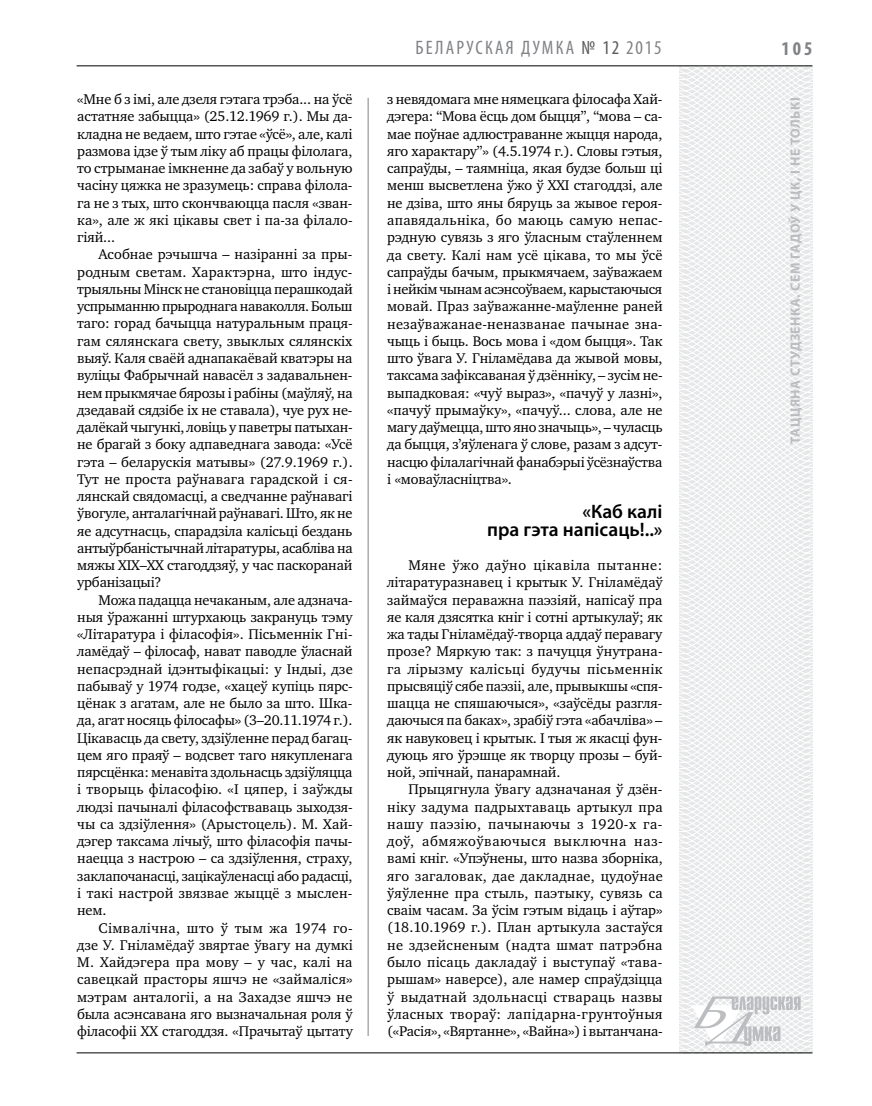
<style>
.page{position:relative;width:872px;height:1106px;background:#fff}
.page>*{position:absolute;margin:0;border:0;box-sizing:border-box;transform-origin:0 0}
.t1{font:600 19.5px/17.2px "Myriad Pro";color:#000;text-align:right}
.t2{font:condensed 19.5px "Myriad Pro";letter-spacing:.11em;color:#808285}
.t3{font:700 condensed 19.5px "Myriad Pro";color:#808285}
.t4{font:14.4px/17.2px "Charter C";letter-spacing:-.01em;color:#000;text-align:justify}
.t5{font:700 13.5px "Myriad Pro";letter-spacing:.04em;color:#bcbdc0}
.s1{color:#58595b}
</style>
<div class="page">
<hr style="left:368px;top:98px;width:1px;height:938px;background:#808285">
<svg style="left:621px;top:65px;width:192px;height:989px"></svg>
<svg style="left:691px;top:996px;width:109px;height:53px"></svg>
<hr style="left:77px;top:65px;width:735px;height:1px;background:#000">
<hr style="left:77px;top:1052px;width:735px;height:1px;background:#000">
<p class="t4" style="left:77px;top:91px;width:277px">«Мне б з імі, але дзеля гэтага трэба... на ўсё астатняе забыцца» (25.12.1969 г.). Мы да&shy;кладна не ведаем, што гэтае «ўсё», але, калі размова ідзе ў тым ліку аб працы філолага, то стрыманае імкненне да забаў у вольную часіну цяжка не зразумець: справа філола&shy;га не з тых, што скончваюцца пасля «зван&shy;ка», але ж які цікавы свет і па-за філало&shy;гіяй...</p>
<p class="t4" style="left:77px;top:246px;width:277px;text-indent:21px">Асобнае рэчышча – назіранні за пры&shy;родным светам. Характэрна, што індус&shy;трыяльны Мінск не становіцца перашкодай успрыманню прыроднага наваколля. Больш таго: горад бачыцца натуральным праця&shy;гам сялянскага свету, звыклых сялянскіх выяў. Каля сваёй аднапакаёвай кватэры на вуліцы Фабрычнай навасёл з задавальнен&shy;нем прыкмячае бярозы і рабіны (маўляў, на дзедавай сядзібе іх не ставала), чуе рух не&shy;далёкай чыгункі, ловіць у паветры патыхан&shy;не брагай з боку адпаведнага завода: «Усё гэта – беларускія матывы» (27.9.1969 г.).<br>Тут не проста раўнавага гарадской і ся&shy;лянскай свядомасці, а сведчанне раўнавагі ўвогуле, анталагічнай раўнавагі. Што, як не яе адсутнасць, спарадзіла калісьці бездань антыўрбаністычнай літаратуры, асабліва на мяжы ХІХ–ХХ стагоддзяў, у час паскоранай урбанізацыі?</p>
<p class="t4" style="left:77px;top:591px;width:277px;text-indent:21px">Можа падацца нечаканым, але адзнача&shy;ныя ўражанні штурхаюць закрануць тэму «Літаратура і філасофія». Пісьменнік Гні&shy;ламёдаў – філосаф, нават паводле ўласнай непасрэднай ідэнтыфікацыі: у Індыі, дзе пабываў у 1974 годзе, «хацеў купіць пярс&shy;цёнак з агатам, але не было за што. Шка&shy;да, агат носяць філосафы» (3–20.11.1974 г.).<br>Цікавасць да свету, здзіўленне перад багац&shy;цем яго праяў – водсвет таго някупленага пярсцёнка: менавіта здольнасць здзіўляцца і творыць філасофію. «І цяпер, і заўжды людзі пачыналі філасофстваваць зыходзя&shy;чы са здзіўлення» (Арыстоцель). М. Хай&shy;дэгер таксама лічыў, што філасофія пачы&shy;наецца з настрою – са здзіўлення, страху, заклапочанасці, зацікаўленасці або радасці, і такі настрой звязвае жыццё з мыслен&shy;нем.</p>
<p class="t4" style="left:77px;top:919px;width:277px;text-indent:21px">Сімвалічна, што ў тым жа 1974 го&shy;дзе У. Гніламёдаў звяртае ўвагу на думкі М. Хайдэгера пра мову – у час, калі на савецкай прасторы яшчэ не «займаліся» мэтрам анталогіі, а на Захадзе яшчэ не была асэнсавана яго вызначальная роля ў філасофіі ХХ стагоддзя. «Прачытаў цытату</p>
<h1 class="t2" style="left:415px;top:36px;width:248px">БЕЛАРУСКАЯ ДУМКА <span class="s1">№ 12</span> 2015</h1>
<h1 class="t3" style="left:781px;top:37px;width:32px">105</h1>
<p class="t4" style="left:387px;top:91px;width:277px">з невядомага мне нямецкага філосафа Хай&shy;дэгера: “Мова ёсць дом быцця”, “мова – са&shy;мае поўнае адлюстраванне жыцця народа, яго характару”» (4.5.1974 г.). Словы гэтыя, сапраўды, – таямніца, якая будзе больш ці менш высветлена ўжо ў XXI стагоддзі, але не дзіва, што яны бяруць за жывое героя&shy;апавядальніка, бо маюць самую непас&shy;рэдную сувязь з яго ўласным стаўленнем да свету. Калі нам усё цікава, то мы ўсё сапраўды бачым, прыкмячаем, заўважаем і нейкім чынам асэнсоўваем, карыстаючыся мовай. Праз заўважанне-маўленне раней незаўважанае-неназванае пачынае зна&shy;чыць і быць. Вось мова і «дом быцця». Так што ўвага У. Гніламёдава да жывой мовы, таксама зафіксаваная ў дзённіку, – зусім не&shy;выпадковая: «чуў выраз», «пачуў у лазні», «пачуў прымаўку», «пачуў... слова, але не магу даўмецца, што яно значыць», – чуласць да быцця, з’яўленага ў слове, разам з адсут&shy;насцю філалагічнай фанабэрыі ўсёзнаўства і «моваўласніцтва».</p>
<h1 class="t1" style="left:487px;top:502px;width:177px">«Каб калі<br>пра гэта напісаць!..»</h1>
<p class="t4" style="left:387px;top:556px;width:277px;text-indent:21px">Мяне ўжо даўно цікавіла пытанне: літаратуразнавец і крытык У. Гніламёдаў займаўся пераважна паэзіяй, напісаў пра яе каля дзясятка кніг і сотні артыкулаў; як жа тады Гніламёдаў-творца аддаў перавагу прозе? Мяркую так: з пачуцця ўнутрана&shy;га лірызму калісьці будучы пісьменнік прысвяціў сябе паэзіі, але, прывыкшы «спя&shy;шацца не спяшаючыся», «заўсёды разгля&shy;даючыся па баках», зрабіў гэта «абачліва» – як навуковец і крытык. І тыя ж якасці фун&shy;дуюць яго ўрэшце як творцу прозы – буй&shy;ной, эпічнай, панарамнай.</p>
<p class="t4" style="left:387px;top:781px;width:277px;text-indent:21px">Прыцягнула ўвагу адзначаная ў дзён&shy;ніку задума падрыхтаваць артыкул пра нашу паэзію, пачынаючы з 1920-х га&shy;доў, абмяжоўваючыся выключна наз&shy;вамі кніг. «Упэўнены, што назва зборніка, яго загаловак, дае дакладнае, цудоўнае ўяўленне пра стыль, паэтыку, сувязь са сваім часам. За ўсім гэтым відаць і аўтар» (18.10.1969 г.). План артыкула застаўся не здзейсненым (надта шмат патрэбна было пісаць дакладаў і выступаў «тава&shy;рышам» наверсе), але намер спраўдзіцца ў выдатнай здольнасці ствараць назвы ўласных твораў: лапідарна-грунтоўныя («Расія», «Вяртанне», «Вайна») і вытанчана-</p>
<p class="t5" style="left:786px;top:444px;width:348px;rotate:-90deg">Таццяна Студзенка. Сем гадоў у ЦК, і не толькі</p>
</div>
